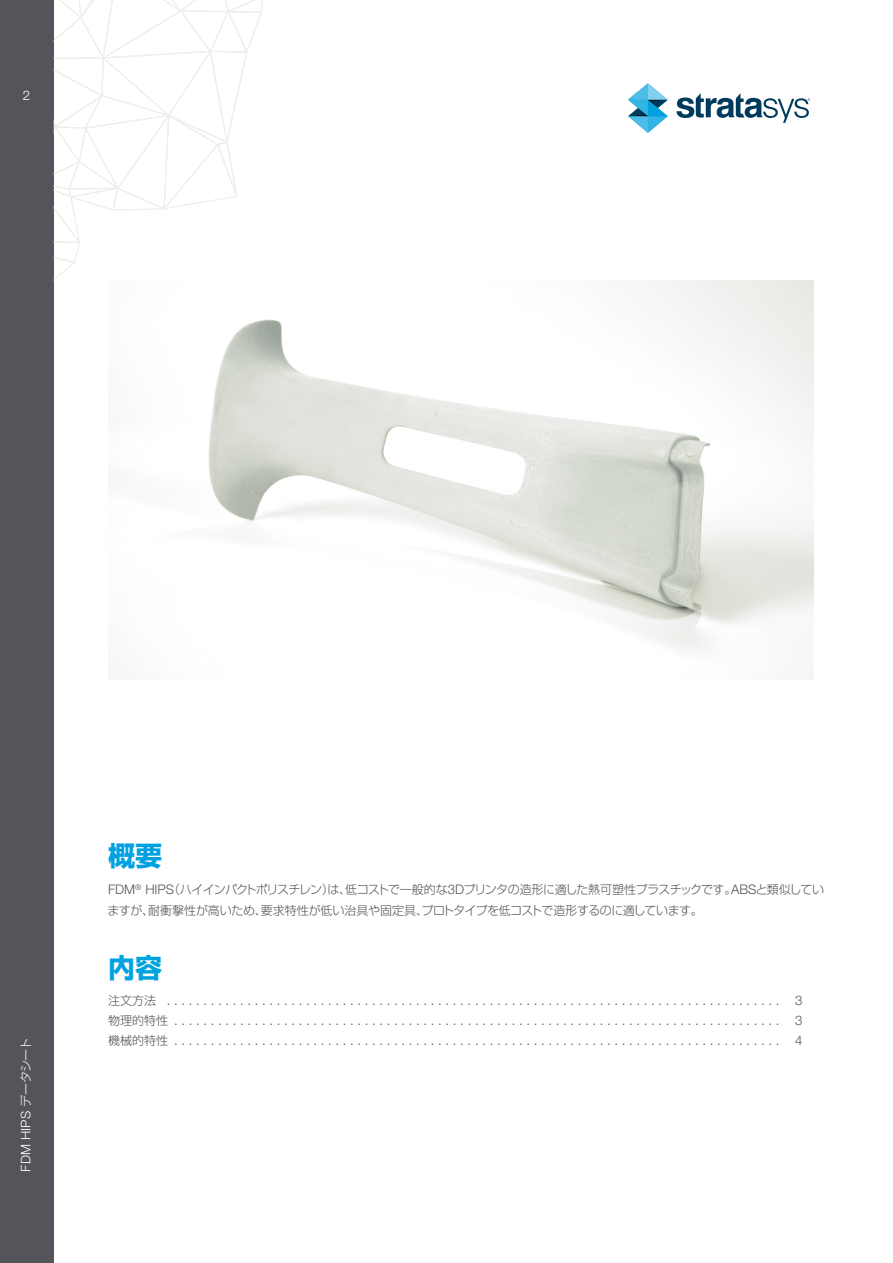
<style>
.page{position:relative;width:893px;height:1263px;background:#fff}
.page>*{position:absolute;margin:0;border:0;box-sizing:border-box;transform-origin:0 0}
.TOC_Style{font:700 27px "Shin Go Pro";color:#00a1e0}
.Para_Header{font:700 27px "Shin Go Pro";color:#00a2df}
.Para{font:300 13.2px "Helvetica Neue LT Std";color:#54555a}
.Folio{font:300 13.2px "Helvetica Neue LT Std";letter-spacing:.005em;color:#fff}
.Para-2{font:300 12px/21px "Shin Go Pro";letter-spacing:-.04em;color:#54555a}
.s1{font-family:"Shin Go Pro";font-size:12px}
.s2{font-family:"Helvetica Neue LT Std";font-size:13.2px}
</style>
<div class="page">
<div style="left:0;top:0;width:53px;height:1263px;background:#54555a"></div>
<svg style="left:628px;top:83px;width:40px;height:50px"></svg>
<svg style="left:676px;top:93px;width:134px;height:30px"></svg>
<svg style="left:53px;top:0;width:210px;height:323px"></svg>
<img style="left:108px;top:280px;width:706px;height:398px">
<p class="Folio" style="left:23px;top:87px;width:9px">2</p>
<p class="Folio" style="left:18px;top:1171px;width:135px;rotate:-90deg">FDM HIPS <span class="s1">データシート</span></p>
<p class="TOC_Style" style="left:108px;top:835px;width:55px">概要</p>
<p class="Para-2" style="left:108px;top:878px;width:718px"><span class="s2">FDM</span><sup>®</sup> <span class="s2">HIPS</span>（ハイインパクトポリスチレン）は、低コストで一般的な<span class="s2">3D</span>プリンタの造形に適した熱可塑性プラスチックです。<span class="s2">ABS</span>と類似していますが、耐衝撃性が高いため、要求特性が低い治具や固定具、プロトタイプを低コストで造形するのに適しています。</p>
<p class="Para_Header" style="left:108px;top:946px;width:55px">内容</p>
<p class="Para" style="left:108px;top:992px;width:696px"><span class="s1">注文方法</span> .................................................................................... 3</p>
<p class="Para" style="left:108px;top:1012px;width:696px"><span class="s1">物理的特性</span> ................................................................................... 3</p>
<p class="Para" style="left:108px;top:1032px;width:696px"><span class="s1">機械的特性</span> ................................................................................... 4</p>
</div>
